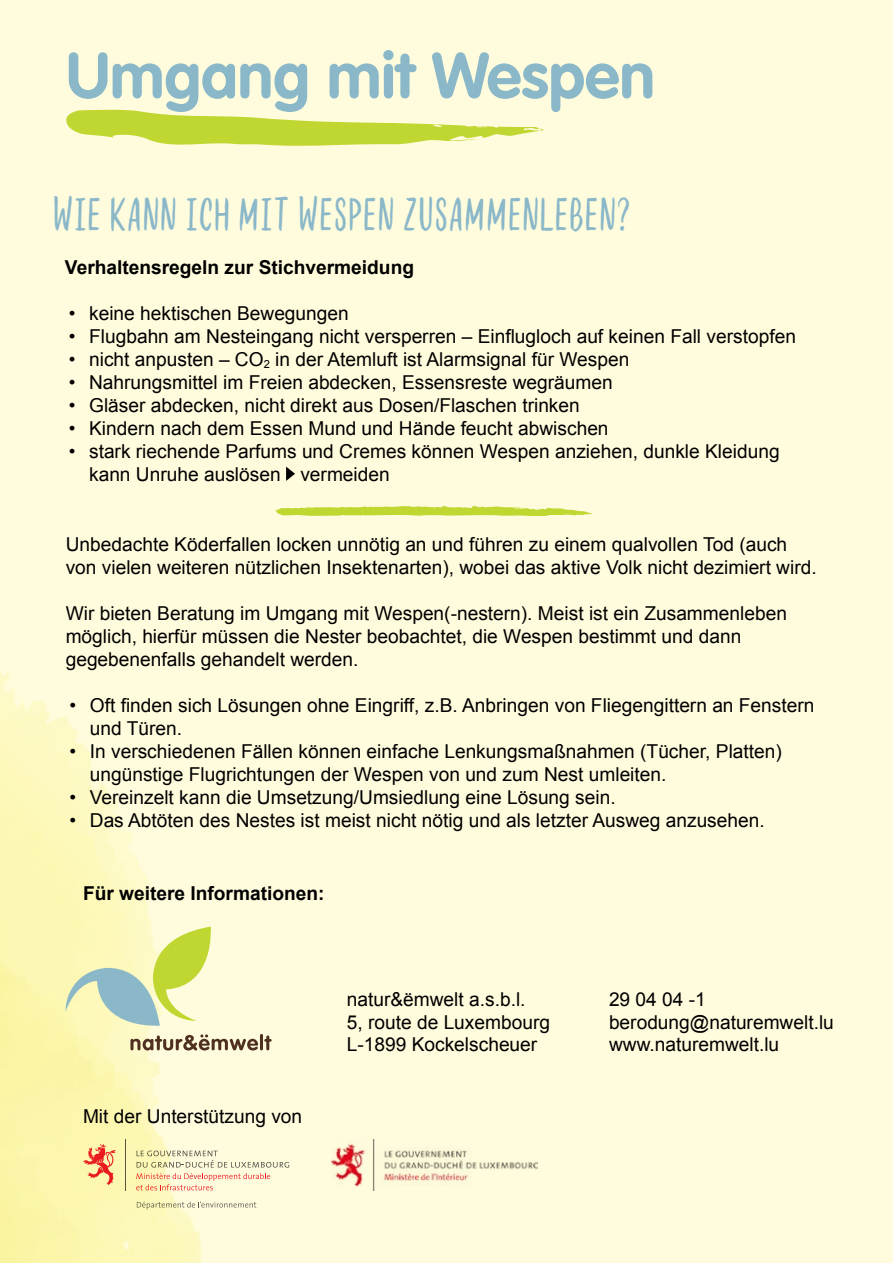
<style>
.page{position:relative;width:893px;height:1263px;background:#fffcdd}
.page>*{position:absolute;margin:0;border:0;box-sizing:border-box;transform-origin:0 0}
.t1{font:700 63.9px "VAG Rounded Std";color:#8bb8c9}
.t2{font:43.8px "Blooms Hand";color:#8bb8c9}
.t3{font:19.2px/23px "Arial";color:#000}
.t4{font:700 19.2px "Arial";color:#000}
</style>
<div class="page">
<svg style="left:58px;top:110px;width:486px;height:36px;background:#dae679"></svg>
<svg style="left:137px;top:1150px;width:152px;height:17px;background:#e7e3c1"></svg>
<svg style="left:136px;top:1173px;width:134px;height:17px;background:#fbdebe"></svg>
<svg style="left:83px;top:1144px;width:33px;height:41px"></svg>
<hr style="left:125px;top:1139px;width:1px;height:51px;background:#5a5b5d">
<svg style="left:137px;top:1201px;width:119px;height:8px"></svg>
<img style="left:331px;top:1139px;width:206px;height:51px">
<svg style="left:286px;top:467px;width:9px;height:14px"></svg>
<hr style="left:260px;top:1034px;width:3px;height:16px;background:#4f3021;border-radius:2px">
<svg style="left:264px;top:1035px;width:8px;height:15px"></svg>
<svg style="left:65px;top:926px;width:193px;height:124px;background:#e3e7b4"></svg>
<svg style="left:276px;top:505px;width:317px;height:11px;background:#d3e266"></svg>
<h1 class="t1" style="left:66px;top:38px;width:590px">Umgang mit Wespen</h1>
<h2 class="t2" style="left:53px;top:188px;width:580px">WIE KANN ICH MIT WESPEN ZUSAMMENLEBEN?</h2>
<p class="t4" style="left:65px;top:255px;width:351px">Verhaltensregeln zur Stichvermeidung</p>
<p class="t3" style="left:69px;top:302px;width:281px">• keine hektischen Bewegungen</p>
<p class="t3" style="left:69px;top:325px;width:729px">• Flugbahn am Nesteingang nicht versperren – Einflugloch auf keinen Fall verstopfen</p>
<p class="t3" style="left:69px;top:348px;width:562px">• nicht anpusten – CO<sub>2</sub> in der Atemluft ist Alarmsignal für Wespen</p>
<p class="t3" style="left:69px;top:371px;width:545px">• Nahrungsmittel im Freien abdecken, Essensreste wegräumen</p>
<p class="t3" style="left:69px;top:394px;width:512px">• Gläser abdecken, nicht direkt aus Dosen/Flaschen trinken</p>
<p class="t3" style="left:69px;top:417px;width:541px">• Kindern nach dem Essen Mund und Hände feucht abwischen</p>
<p class="t3" style="left:89px;top:440px;width:692px;text-indent:-20px">• stark riechende Parfums und Cremes können Wespen anziehen, dunkle Kleidung kann Unruhe auslösen vermeiden</p>
<p class="t3" style="left:66px;top:533px;width:752px">Unbedachte Köderfallen locken unnötig an und führen zu einem qualvollen Tod (auch von vielen weiteren nützlichen Insektenarten), wobei das aktive Volk nicht dezimiert wird.</p>
<p class="t3" style="left:66px;top:602px;width:723px">Wir bieten Beratung im Umgang mit Wespen(-nestern). Meist ist ein Zusammenleben möglich, hierfür müssen die Nester beobachtet, die Wespen bestimmt und dann gegebenenfalls gehandelt werden.</p>
<p class="t3" style="left:90px;top:694px;width:726px;text-indent:-20px">• Oft finden sich Lösungen ohne Eingriff, z.B. Anbringen von Fliegengittern an Fenstern und Türen.</p>
<p class="t3" style="left:90px;top:740px;width:694px;text-indent:-20px">• In verschiedenen Fällen können einfache Lenkungsmaßnahmen (Tücher, Platten) ungünstige Flugrichtungen der Wespen von und zum Nest umleiten.</p>
<p class="t3" style="left:70px;top:786px;width:548px">• Vereinzelt kann die Umsetzung/Umsiedlung eine Lösung sein.</p>
<p class="t3" style="left:70px;top:809px;width:697px">• Das Abtöten des Nestes ist meist nicht nötig und als letzter Ausweg anzusehen.</p>
<p class="t4" style="left:83px;top:881px;width:243px">Für weitere Informationen:</p>
<p class="t3" style="left:83px;top:1105px;width:221px">Mit der Unterstützung von</p>
<p class="t3" style="left:347px;top:987px;width:205px">natur&amp;ëmwelt a.s.b.l.<br>5, route de Luxembourg<br>L-1899 Kockelscheuer</p>
<p class="t3" style="left:609px;top:987px;width:226px">29 04 04 -1 berodung@naturemwelt.lu www.naturemwelt.lu</p>
</div>
